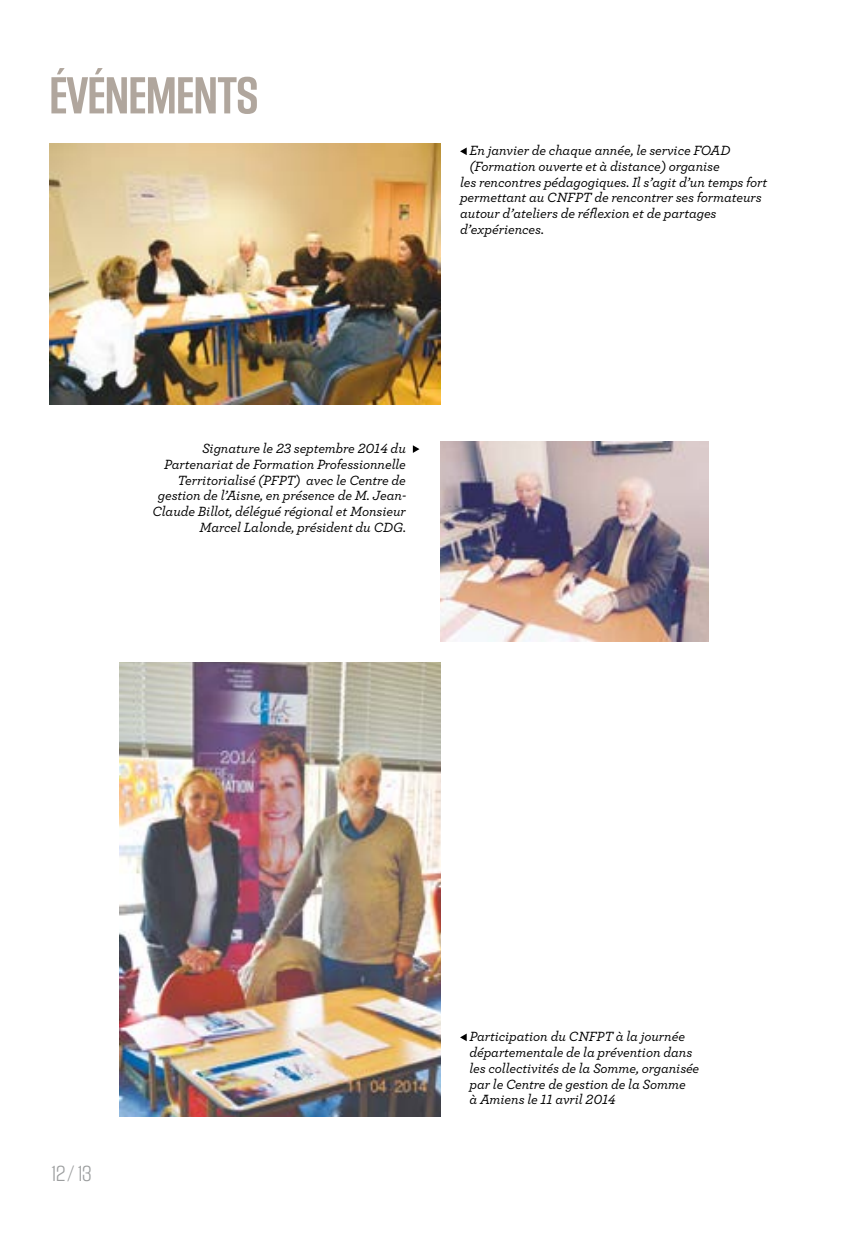
<style>
.page{position:relative;width:844px;height:1241px;background:#fff}
.page>*{position:absolute;margin:0;border:0;box-sizing:border-box;transform-origin:0 0}
.t1{font:54.25px "Block Gothic Bold Cond";color:#b0a69d}
.t2{font:22.75px "Block Gothic Light Cond";color:#9c9e9f}
.t3{font:14px/15.8px "Archer Medium LF Italic";letter-spacing:-.005em;color:#000}
</style>
<div class="page">
<img style="left:50px;top:144px;width:390px;height:260px">
<svg style="left:460px;top:148px;width:6px;height:7px"></svg>
<svg style="left:460px;top:1034px;width:6px;height:7px"></svg>
<img style="left:440px;top:441px;width:268px;height:200px">
<img style="left:119px;top:662px;width:321px;height:454px">
<svg style="left:413px;top:445px;width:6px;height:8px"></svg>
<h1 class="t1" style="left:50px;top:67px;width:61px">ÉVÉNEMENT</h1>
<h1 class="t1" style="left:236px;top:67px;width:23px">S</h1>
<p class="t3" style="left:469px;top:142px;width:262px">En janvier de chaque année, le service FOAD</p>
<p class="t3" style="left:469px;top:158px;width:252px">(Formation ouverte et à distance) organise</p>
<p class="t3" style="left:460px;top:174px;width:308px">les rencontres pédagogiques. Il s’agit d’un temps fort</p>
<p class="t3" style="left:460px;top:189px;width:303px">permettant au CNFPT de rencontrer ses formateurs</p>
<p class="t3" style="left:460px;top:205px;width:258px">autour d’ateliers de réflexion et de partages</p>
<p class="t3" style="left:460px;top:221px;width:85px">d’expériences.</p>
<p class="t3" style="left:152px;top:440px;width:255px;text-align:right">Signature le 23 septembre 2014 du Partenariat de Formation Professionnelle Territorialisé (PFPT) avec le Centre de gestion de l’Aisne, en présence de M. Jean-Claude Billot, délégué régional et Monsieur Marcel Lalonde, président du CDG.</p>
<h2 class="t2" style="left:50px;top:1161px;width:44px">12 / 13</h2>
<p class="t3" style="left:469px;top:1028px;width:231px">Participation du CNFPT à la journée départementale de la prévention dans les collectivités de la Somme, organisée par le Centre de gestion de la Somme<br>à Amiens le 11 avril 2014</p>
</div>
